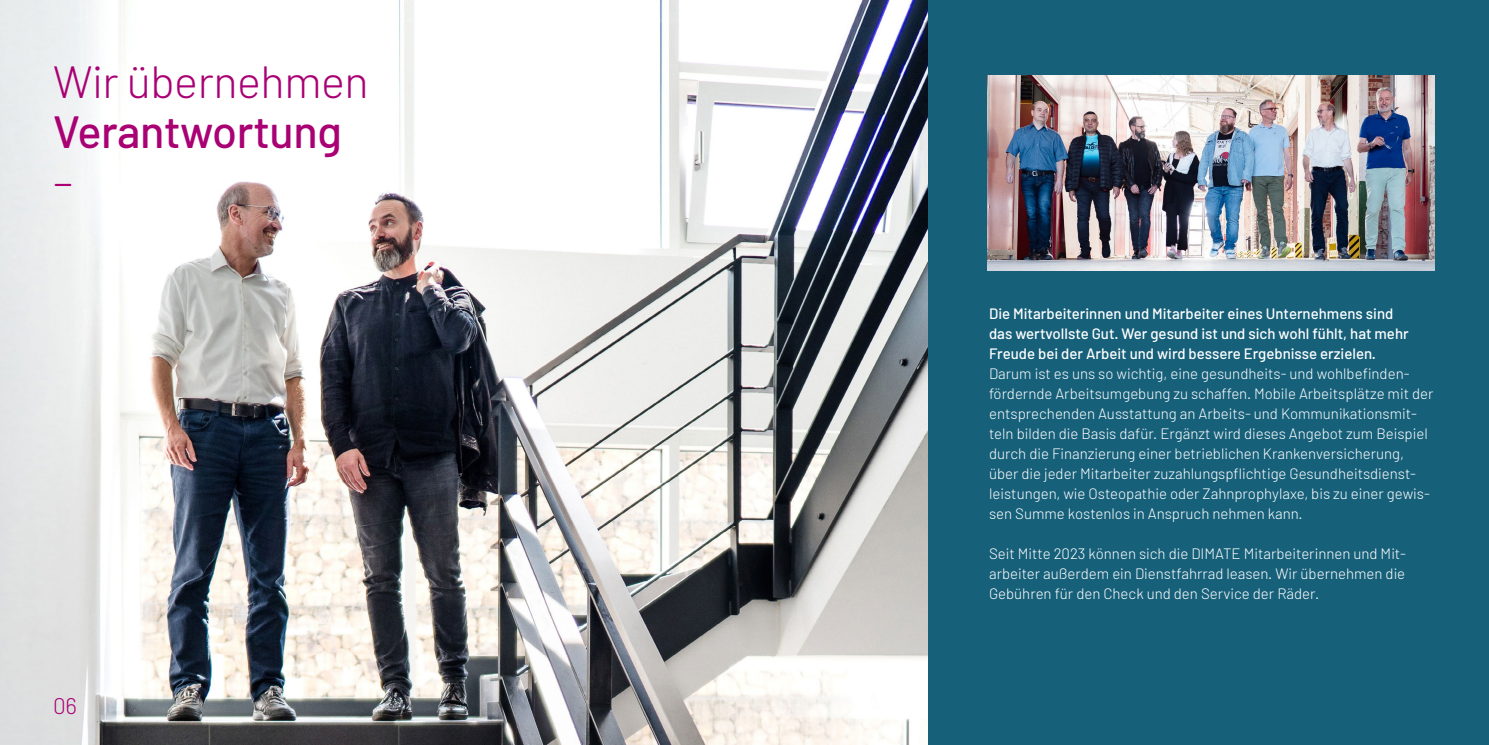
<style>
.page{position:relative;width:1489px;height:745px;background:#fff}
.page>*{position:absolute;margin:0;border:0;box-sizing:border-box;transform-origin:0 0}
.Absatzformat_1{font:300 45px/50px "Barlow";letter-spacing:-.01em;color:#a90074}
.Absatzformat_1-2{font:300 22.5px "Barlow";color:#a90074}
.Absatzformat_1-3{font:300 15px/20px "Barlow";color:#fff}
.s1{font-weight:500}
</style>
<div class="page">
<img style="left:0;top:0;width:928px;height:744px">
<div style="left:928px;top:0;width:560px;height:744px;background:#17607a"></div>
<img style="left:987px;top:76px;width:447px;height:195px">
<p class="Absatzformat_1" style="left:53px;top:56px;width:317px">Wir übernehmen<br><span class="s1">Verantwortung</span></p>
<p class="Absatzformat_1" style="left:53px;top:156px;width:21px">–</p>
<p class="Absatzformat_1-2" style="left:53px;top:691px;width:25px">06</p>
<p class="Absatzformat_1-3" style="left:989px;top:303px;width:446px"><span class="s1">Die Mitarbeiterinnen und Mitarbeiter eines Unternehmens sind<br>das wertvollste Gut. Wer gesund ist und sich wohl fühlt, hat mehr Freude bei der Arbeit und wird bessere Ergebnisse erzielen.<br></span>Darum ist es uns so wichtig, eine gesundheits- und wohlbefinden&shy;fördernde Arbeitsumgebung zu schaffen. Mobile Arbeitsplätze mit der entsprechenden Ausstattung an Arbeits- und Kommunikationsmit&shy;teln bilden die Basis dafür. Ergänzt wird dieses Angebot zum Beispiel durch die Finanzierung einer betrieblichen Krankenversicherung, über die jeder Mitarbeiter zuzahlungspflichtige Gesundheitsdienst&shy;leistungen, wie Osteopathie oder Zahnprophylaxe, bis zu einer gewis&shy;sen Summe kostenlos in Anspruch nehmen kann.</p>
<p class="Absatzformat_1-3" style="left:989px;top:543px;width:418px;text-align:justify">Seit Mitte 2023 können sich die DIMATE Mitarbeiterinnen und Mit&shy;arbeiter außerdem ein Dienstfahrrad leasen. Wir übernehmen die Gebühren für den Check und den Service der Räder.</p>
</div>
